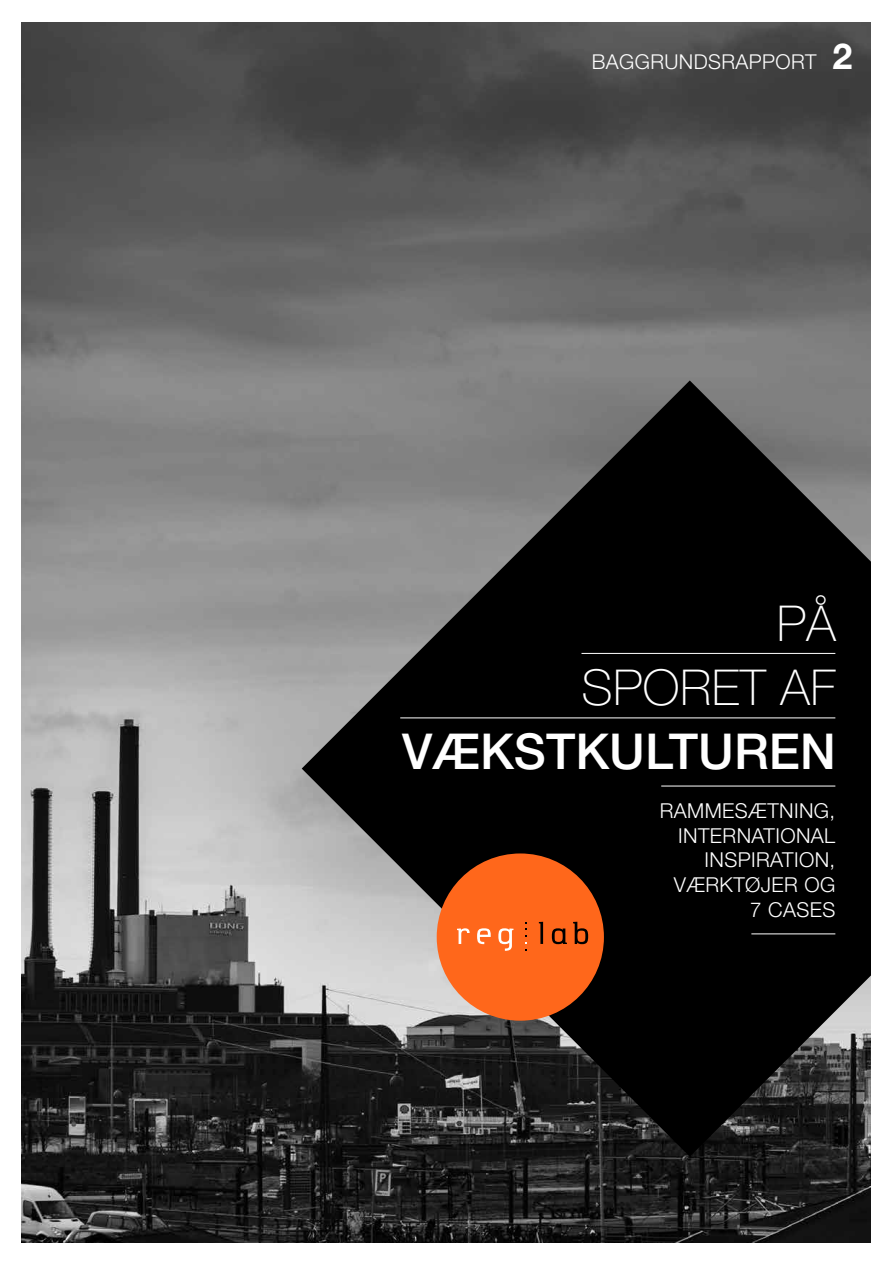
<style>
.page{position:relative;width:893px;height:1263px;background:#fff}
.page>*{position:absolute;margin:0;border:0;box-sizing:border-box;transform-origin:0 0}
.t1{font:500 49.5px "Helvetica Neue";color:#fff}
.t2{font:100 49.5px/64.1px "Helvetica Neue";letter-spacing:.01em;color:#fff;text-align:right}
.t3{font:300 20.55px/24.8px "Helvetica Neue";letter-spacing:.02em;color:#fff;text-align:right}
.s1{font-weight:700;font-size:35.85px}
</style>
<div class="page">
<img style="left:21px;top:22px;width:850px;height:1221px">
<svg style="left:302px;top:380px;width:569px;height:777px;background:#313131"></svg>
<hr style="left:751px;top:933px;width:84px;height:1px;background:#fff">
<hr style="left:581px;top:653px;width:254px;height:1px;background:#fff">
<hr style="left:400px;top:717px;width:435px;height:1px;background:#fff">
<hr style="left:661px;top:786px;width:174px;height:1px;background:#fff">
<div style="left:437px;top:853px;width:167px;height:168px;background:#ff671b;border-radius:50%"></div>
<svg style="left:525px;top:922px;width:2px;height:29px"></svg>
<svg style="left:477px;top:928px;width:14px;height:16px"></svg>
<svg style="left:498px;top:928px;width:15px;height:23px"></svg>
<svg style="left:457px;top:928px;width:13px;height:16px"></svg>
<svg style="left:552px;top:928px;width:15px;height:16px"></svg>
<svg style="left:539px;top:922px;width:4px;height:22px"></svg>
<svg style="left:573px;top:922px;width:15px;height:22px"></svg>
<p class="t3" style="left:592px;top:49px;width:262px">BAGGRUNDSRAPPORT <span class="s1">2</span></p>
<h1 class="t2" style="left:581px;top:591px;width:256px">PÅ<br>SPORET AF</h1>
<h1 class="t1" style="left:402px;top:722px;width:435px">VÆKSTKULTUREN</h1>
<p class="t3" style="left:660px;top:798px;width:177px">RAMMESÆTNING,<br>INTERNATIONAL<br>INSPIRATION,<br>VÆRKTØJER OG<br>7 CASES</p>
</div>
